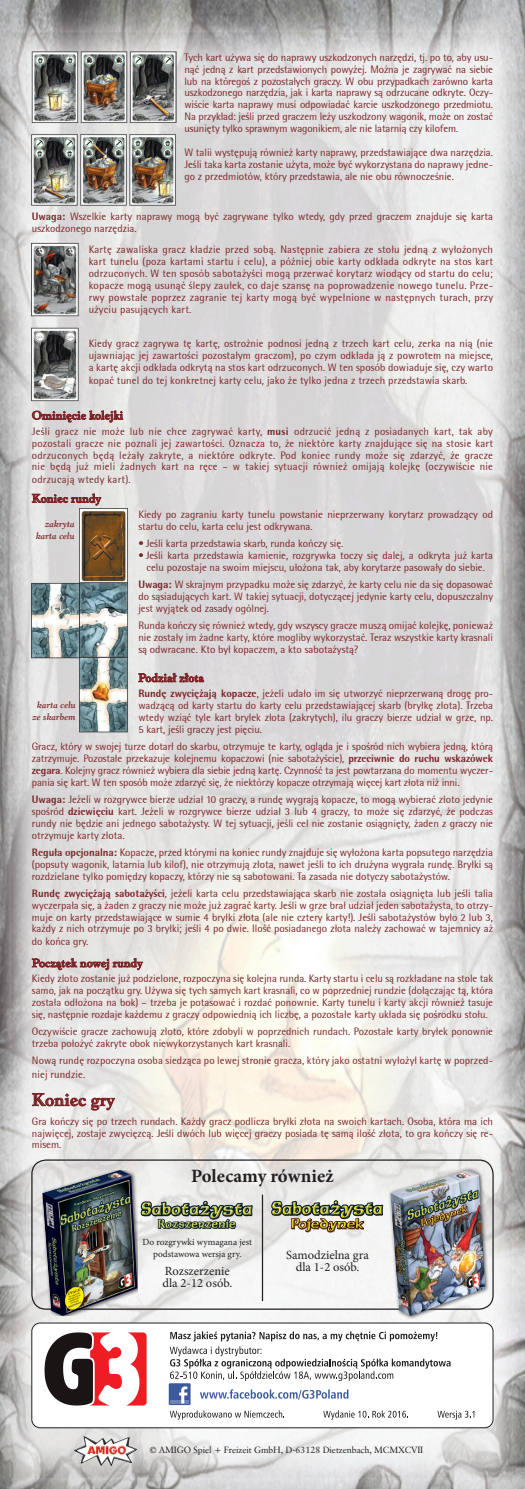
<style>
.page{position:relative;width:525px;height:1489px;background:#fff}
.page>*{position:absolute;margin:0;border:0;box-sizing:border-box;transform-origin:0 0}
.t1{font:700 18.75px "Minion Pro";color:#231f20}
.t2{font:18.75px "Revivl 555 EU Bold";color:#7c2326}
.t3{font:12.5px "Revivl 555 EU Bold";color:#7c2326}
.t4{font:12.5px/12.5px "Minion Pro";color:#231f20}
.t5{font:10.62px/11.9px "Rotis Semi Sans Pl";color:#7c2326;text-align:justify}
.t6{font:italic 10px/11.9px "Revivl 555 EU Bold";color:#7c2326;text-align:center}
.t7{font:9.38px/12.5px "Minion Pro";color:#231f20;text-align:center}
.t8{font:9px "Class Garmnd EU Normal";letter-spacing:-.01em;color:#231f20}
.s1{font-family:"Rotis Semi Sans Pl Ex Bd"}
.s2{font-family:"Class Garmnd EU Bold"}
</style>
<div class="page">
<img style="left:0;top:0;width:524px;height:1488px">
<svg style="left:32px;top:410px;width:91px;height:13px"></svg>
<svg style="left:32px;top:493px;width:69px;height:13px"></svg>
<svg style="left:138px;top:672px;width:66px;height:10px"></svg>
<svg style="left:32px;top:957px;width:111px;height:13px"></svg>
<svg style="left:32px;top:1092px;width:83px;height:18px"></svg>
<img style="left:74px;top:1435px;width:36px;height:30px">
<div style="left:32px;top:1322px;width:460px;height:105px;background:#fff;border-radius:8px"></div>
<div style="left:31px;top:1322px;width:462px;height:105px;border:1px solid #231f20;border-radius:8px"></div>
<svg style="left:44px;top:1332px;width:103px;height:74px"></svg>
<svg style="left:170px;top:1331px;width:280px;height:49px"></svg>
<svg style="left:170px;top:1410px;width:114px;height:9px"></svg>
<svg style="left:323px;top:1410px;width:85px;height:9px"></svg>
<svg style="left:437px;top:1410px;width:37px;height:9px"></svg>
<svg style="left:200px;top:1389px;width:148px;height:10px"></svg>
<div style="left:169px;top:1383px;width:21px;height:21px;background:#3c5a9a"></div>
<hr style="left:170px;top:1400px;width:19px;height:3px;background:#6d84b2">
<svg style="left:179px;top:1386px;width:8px;height:17px"></svg>
<div style="left:31px;top:1159px;width:462px;height:150px;border:1px solid #231f20;border-radius:14px"></div>
<div style="left:42px;top:1169px;width:95px;height:146px;background:#231f20;opacity:.75"></div>
<img style="left:42px;top:1169px;width:78px;height:53px">
<div style="left:387px;top:1167px;width:102px;height:153px;background:#231f20;opacity:.75"></div>
<img style="left:390px;top:1169px;width:77px;height:53px">
<hr style="left:262px;top:1194px;width:1px;height:106px;background:#231f20">
<img style="left:265px;top:1194px;width:122px;height:42px">
<img style="left:136px;top:1196px;width:122px;height:38px">
<p class="t5" style="left:184px;top:51px;width:310px">Tych kart używa się do naprawy uszkodzonych narzędzi, tj. po to, aby usu&shy;nąć jedną z kart przedstawionych powyżej. Można je zagrywać na siebie lub na któregoś z pozostałych graczy. W obu przypadkach zarówno karta uszkodzonego narzędzia, jak i karta naprawy są odrzucane odkryte. Oczy&shy;wiście karta naprawy musi odpowiadać karcie uszkodzonego przedmiotu.<br>Na przykład: jeśli przed graczem leży uszkodzony wagonik, może on zostać usunięty tylko sprawnym wagonikiem, ale nie latarnią czy kilofem.</p>
<p class="t5" style="left:184px;top:147px;width:310px">W talii występują również karty naprawy, przedstawiające dwa narzędzia.<br>Jeśli taka karta zostanie użyta, może być wykorzystana do naprawy jedne&shy;go z przedmiotów, który przedstawia, ale nie obu równocześnie.</p>
<p class="t5" style="left:32px;top:211px;width:462px"><span class="s1">Uwaga:</span> Wszelkie karty naprawy mogą być zagrywane tylko wtedy, gdy przed graczem znajduje się karta uszkodzonego narzędzia.</p>
<p class="t5" style="left:89px;top:244px;width:405px">Kartę zawaliska gracz kładzie przed sobą. Następnie zabiera ze stołu jedną z wyłożonych kart tunelu (poza kartami startu i celu), a później obie karty odkłada odkryte na stos kart odrzuconych. W ten sposób sabotażyści mogą przerwać korytarz wiodący od startu do celu; kopacze mogą usunąć ślepy zaułek, co daje szansę na poprowadzenie nowego tunelu. Prze&shy;rwy powstałe poprzez zagranie tej karty mogą być wypełnione w następnych turach, przy użyciu pasujących kart.</p>
<p class="t5" style="left:89px;top:337px;width:405px">Kiedy gracz zagrywa tę kartę, ostrożnie podnosi jedną z trzech kart celu, zerka na nią (nie ujawniając jej zawartości pozostałym graczom), po czym odkłada ją z powrotem na miejsce, a kartę akcji odkłada odkrytą na stos kart odrzuconych. W ten sposób dowiaduje się, czy warto kopać tunel do tej konkretnej karty celu, jako że tylko jedna z trzech przedstawia skarb.</p>
<p class="t3" style="left:32px;top:407px;width:93px">Ominięcie kolejki</p>
<p class="t5" style="left:32px;top:425px;width:462px">Jeśli gracz nie może lub nie chce zagrywać karty, <span class="s1">musi</span> odrzucić jedną z posiadanych kart, tak aby pozostali gracze nie poznali jej zawartości. Oznacza to, że niektóre karty znajdujące się na stosie kart odrzuconych będą leżały zakryte, a niektóre odkryte. Pod koniec rundy może się zdarzyć, że gracze nie będą już mieli żadnych kart na ręce – w takiej sytuacji również omijają kolejkę (oczywiście nie odrzucają wtedy kart).</p>
<p class="t3" style="left:32px;top:490px;width:71px">Koniec rundy</p>
<p class="t5" style="left:138px;top:508px;width:356px">Kiedy po zagraniu karty tunelu powstanie nieprzerwany korytarz prowadzący od startu do celu, karta celu jest odkrywana.</p>
<p class="t5" style="left:138px;top:537px;width:206px">• Jeśli karta przedstawia skarb, runda kończy się.</p>
<p class="t5" style="left:138px;top:549px;width:356px;text-align:center">• Jeśli karta przedstawia kamienie, rozgrywka toczy się dalej, a odkryta już karta celu pozostaje na swoim miejscu, ułożona tak, aby korytarze pasowały do siebie.</p>
<p class="t5" style="left:138px;top:578px;width:356px"><span class="s1">Uwaga:</span> W skrajnym przypadku może się zdarzyć, że karty celu nie da się dopasować do sąsiadujących kart. W takiej sytuacji, dotyczącej jedynie karty celu, dopuszczalny jest wyjątek od zasady ogólnej.</p>
<p class="t5" style="left:138px;top:619px;width:356px">Runda kończy się również wtedy, gdy wszyscy gracze muszą omijać kolejkę, ponieważ nie zostały im żadne karty, które mogliby wykorzystać. Teraz wszystkie karty krasnali są odwracane. Kto był kopaczem, a kto sabotażystą?</p>
<p class="t3" style="left:138px;top:670px;width:67px">Podział złota</p>
<p class="t5" style="left:138px;top:687px;width:356px"><span class="s1">Rundę zwyciężają kopacze</span>, jeżeli udało im się utworzyć nieprzerwaną drogę pro&shy;wadzącą od karty startu do karty celu przedstawiającej skarb (bryłkę złota). Trzeba wtedy wziąć tyle kart bryłek złota (zakrytych), ilu graczy bierze udział w grze, np.<br>5 kart, jeśli graczy jest pięciu.</p>
<p class="t5" style="left:32px;top:740px;width:462px">Gracz, który w swojej turze dotarł do skarbu, otrzymuje te karty, ogląda je i spośród nich wybiera jedną, którą zatrzymuje. Pozostałe przekazuje kolejnemu kopaczowi (nie sabotażyście), <span class="s1">przeciwnie do ruchu wskazówek zegara</span>. Kolejny gracz również wybiera dla siebie jedną kartę. Czynność ta jest powtarzana do momentu wyczer&shy;pania się kart. W ten sposób może zdarzyć się, że niektórzy kopacze otrzymają więcej kart złota niż inni.</p>
<p class="t5" style="left:32px;top:793px;width:462px"><span class="s1">Uwaga:</span> Jeżeli w rozgrywce bierze udział 10 graczy, a rundę wygrają kopacze, to mogą wybierać złoto jedynie spośród <span class="s1">dziewięciu</span> kart. Jeżeli w rozgrywce bierze udział 3 lub 4 graczy, to może się zdarzyć, że podczas rundy nie będzie ani jednego sabotażysty. W tej sytuacji, jeśli cel nie zostanie osiągnięty, żaden z graczy nie otrzymuje karty złota.</p>
<p class="t5" style="left:32px;top:846px;width:462px"><span class="s1">Reguła opcjonalna:</span> Kopacze, przed którymi na koniec rundy znajduje się wyłożona karta popsutego narzędzia (popsuty wagonik, latarnia lub kilof), nie otrzymują złota, nawet jeśli to ich drużyna wygrała rundę. Bryłki są rozdzielane tylko pomiędzy kopaczy, którzy nie są sabotowani. Ta zasada nie dotyczy sabotażystów.</p>
<p class="t5" style="left:32px;top:887px;width:462px"><span class="s1">Rundę zwyciężają sabotażyści</span>, jeżeli karta celu przedstawiająca skarb nie została osiągnięta lub jeśli talia wyczerpała się, a żaden z graczy nie może już zagrać karty. Jeśli w grze brał udział jeden sabotażysta, to otrzy&shy;muje on karty przedstawiające w sumie 4 bryłki złota (ale nie cztery karty!). Jeśli sabotażystów było 2 lub 3, każdy z nich otrzymuje po 3 bryłki; jeśli 4 po dwie. Ilość posiadanego złota należy zachować w tajemnicy aż do końca gry.</p>
<p class="t3" style="left:32px;top:955px;width:112px">Początek nowej rundy</p>
<p class="t5" style="left:32px;top:972px;width:462px">Kiedy złoto zostanie już podzielone, rozpoczyna się kolejna runda. Karty startu i celu są rozkładane na stole tak samo, jak na początku gry. Używa się tych samych kart krasnali, co w poprzedniej rundzie (dołączając tą, która została odłożona na bok) – trzeba je potasować i rozdać ponownie. Karty tunelu i karty akcji również tasuje się, następnie rozdaje każdemu z graczy odpowiednią ich liczbę, a pozostałe karty układa się pośrodku stołu.</p>
<p class="t5" style="left:32px;top:1025px;width:462px">Oczywiście gracze zachowują złoto, które zdobyli w poprzednich rundach. Pozostałe karty bryłek ponownie trzeba położyć zakryte obok niewykorzystanych kart krasnali.</p>
<p class="t5" style="left:32px;top:1053px;width:462px;line-height:13.5px">Nową rundę rozpoczyna osoba siedząca po lewej stronie gracza, który jako ostatni wyłożył kartę w poprzed&shy;niej rundzie.</p>
<h1 class="t2" style="left:32px;top:1087px;width:84px">Koniec gry</h1>
<p class="t5" style="left:32px;top:1114px;width:462px">Gra kończy się po trzech rundach. Każdy gracz podlicza bryłki złota na swoich kartach. Osoba, która ma ich najwięcej, zostaje zwycięzcą. Jeśli dwóch lub więcej graczy posiada tę samą ilość złota, to gra kończy się re&shy;misem.</p>
<p class="t6" style="left:36px;top:518px;width:40px;text-align:right">zakryta karta celu</p>
<p class="t6" style="left:32px;top:699px;width:45px">karta celu ze skarbem</p>
<h1 class="t1" style="left:191px;top:1162px;width:144px">Polecamy również</h1>
<p class="t7" style="left:142px;top:1235px;width:111px">Do rozgrywki wymagana jest podstawowa wersja gry.</p>
<p class="t4" style="left:162px;top:1264px;width:71px">Rozszerzenie dla 2-12 osób.</p>
<p class="t4" style="left:286px;top:1248px;width:84px;text-align:center">Samodzielna gra dla 1-2 osób.</p>
<p class="t8" style="left:149px;top:1443px;width:275px"><span class="s2">©</span> AMIGO Spiel + Freizeit GmbH, D-63128 Dietzenbach, MCMXCVII</p>
</div>
